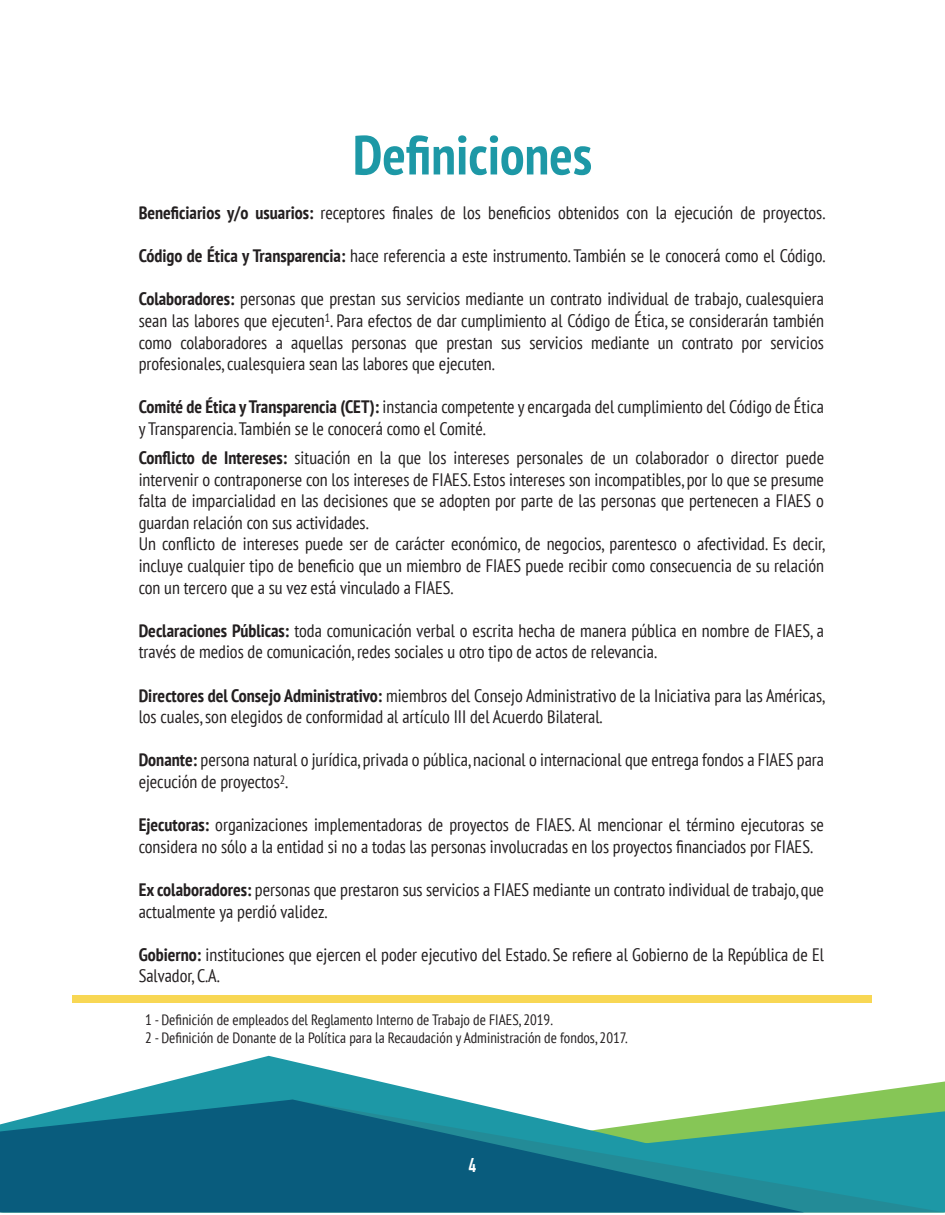
<style>
.page{position:relative;width:945px;height:1215px;background:#fff}
.page>*{position:absolute;margin:0;border:0;box-sizing:border-box;transform-origin:0 0}
.t1{font:700 condensed 55.05px "PT Sans";color:#1d98a6}
.t2{font:700 19.5px "DIN Condensed";color:#fff}
.t3{font:condensed 18px/21.6px "PT Sans";color:#231f20}
.t4{font:condensed 15px/18px "PT Sans";color:#231f20}
.s1{font-weight:700}
</style>
<div class="page">
<svg style="left:96px;top:1056px;width:849px;height:44px"></svg>
<svg style="left:804px;top:1100px;width:141px;height:112px;background:#2f9e96"></svg>
<svg style="left:0;top:1100px;width:804px;height:112px;background:#267a8d"></svg>
<div style="left:73px;top:996px;width:799px;height:7px;background:#f8d754"></div>
<h1 class="t1" style="left:353px;top:119px;width:241px">Definiciones</h1>
<p class="t3" style="left:139px;top:201px;width:688px"><span class="s1">Beneficiarios y/o usuarios:</span> receptores finales de los beneficios obtenidos con la ejecución de proyectos.</p>
<p class="t3" style="left:139px;top:245px;width:688px"><span class="s1">Código de Ética y Transparencia:</span> hace referencia a este instrumento. También se le conocerá como el Código.</p>
<p class="t3" style="left:139px;top:288px;width:687px;text-align:justify"><span class="s1">Colaboradores:</span> personas que prestan sus servicios mediante un contrato individual de trabajo, cualesquiera sean las labores que ejecuten<sup>1</sup>. Para efectos de dar cumplimiento al Código de Ética, se considerarán también como colaboradores a aquellas personas que prestan sus servicios mediante un contrato por servicios profesionales, cualesquiera sean las labores que ejecuten.</p>
<p class="t3" style="left:139px;top:396px;width:687px"><span class="s1">Comité de Ética y Transparencia (CET):</span> instancia competente y encargada del cumplimiento del Código de Ética y Transparencia. También se le conocerá como el Comité.</p>
<p class="t3" style="left:139px;top:447px;width:688px"><span class="s1">Conflicto de Intereses:</span> situación en la que los intereses personales de un colaborador o director puede intervenir o contraponerse con los intereses de FIAES. Estos intereses son incompatibles, por lo que se presume falta de imparcialidad en las decisiones que se adopten por parte de las personas que pertenecen a FIAES o guardan relación con sus actividades.<br>Un conflicto de intereses puede ser de carácter económico, de negocios, parentesco o afectividad. Es decir, incluye cualquier tipo de beneficio que un miembro de FIAES puede recibir como consecuencia de su relación con un tercero que a su vez está vinculado a FIAES.</p>
<p class="t3" style="left:139px;top:619px;width:687px"><span class="s1">Declaraciones Públicas:</span> toda comunicación verbal o escrita hecha de manera pública en nombre de FIAES, a través de medios de comunicación, redes sociales u otro tipo de actos de relevancia.</p>
<p class="t3" style="left:139px;top:684px;width:688px"><span class="s1">Directores del Consejo Administrativo:</span> miembros del Consejo Administrativo de la Iniciativa para las Américas, los cuales, son elegidos de conformidad al artículo III del Acuerdo Bilateral.</p>
<p class="t3" style="left:139px;top:749px;width:687px"><span class="s1">Donante:</span> persona natural o jurídica, privada o pública, nacional o internacional que entrega fondos a FIAES para ejecución de proyectos<sup>2</sup>.</p>
<p class="t3" style="left:139px;top:814px;width:687px"><span class="s1">Ejecutoras:</span> organizaciones implementadoras de proyectos de FIAES. Al mencionar el término ejecutoras se considera no sólo a la entidad si no a todas las personas involucradas en los proyectos financiados por FIAES.</p>
<p class="t3" style="left:139px;top:879px;width:687px"><span class="s1">Ex colaboradores:</span> personas que prestaron sus servicios a FIAES mediante un contrato individual de trabajo, que actualmente ya perdió validez.</p>
<p class="t3" style="left:139px;top:943px;width:687px"><span class="s1">Gobierno:</span> instituciones que ejercen el poder ejecutivo del Estado. Se refiere al Gobierno de la República de El<br>Salvador, C.A.</p>
<p class="t4" style="left:145px;top:1010px;width:484px">1 - Definición de empleados del Reglamento Interno de Trabajo de FIAES, 2019.<br>2 - Definición de Donante de la Política para la Recaudación y Administración de fondos, 2017.</p>
<p class="t2" style="left:469px;top:1154px;width:9px">4</p>
</div>
